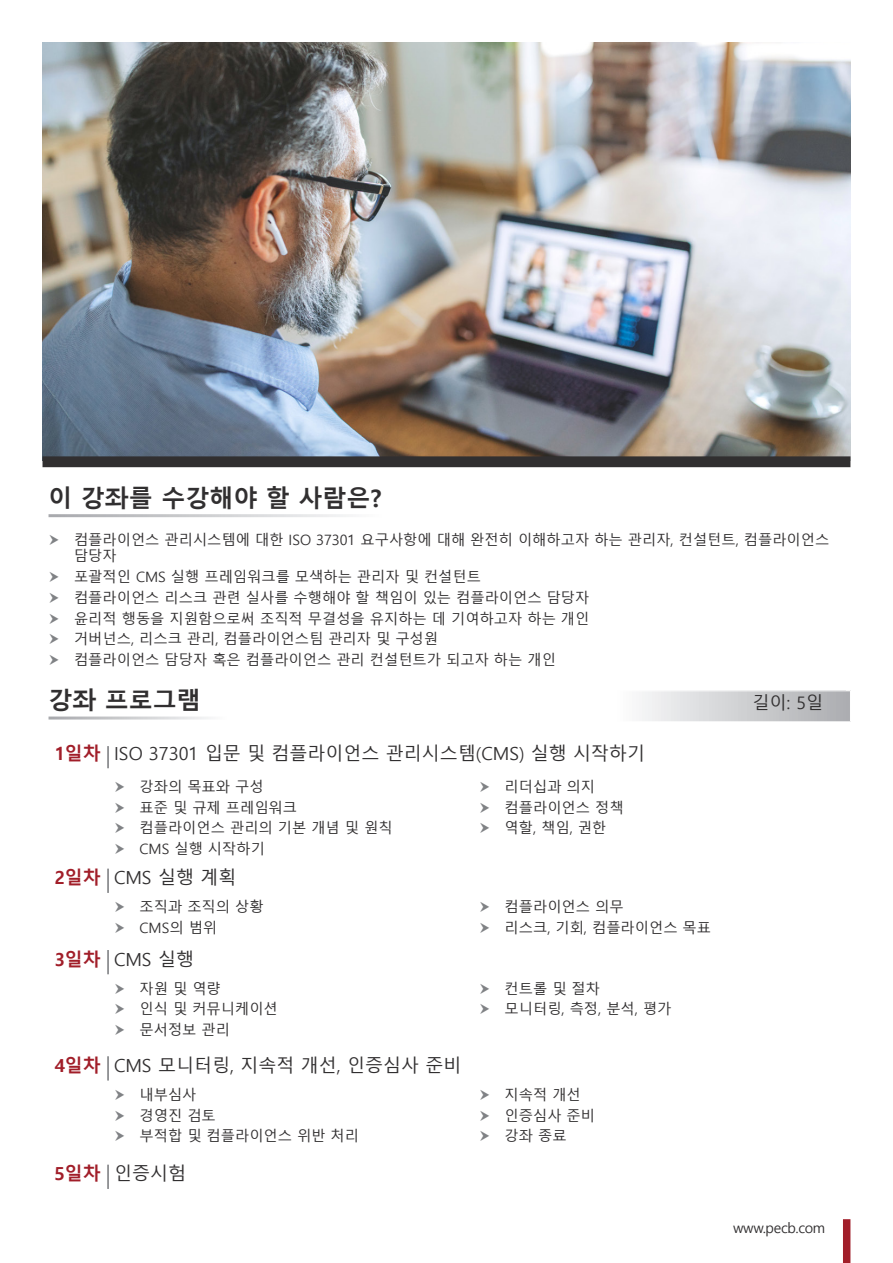
<style>
.page{position:relative;width:893px;height:1263px;background:#fff}
.page>*{position:absolute;margin:0;border:0;box-sizing:border-box;transform-origin:0 0}
.t1{font:700 24px "Malgun Gothic";color:#312f30}
.t2{font:18px "Malgun Gothic";color:#312f30}
.t3{font:700 18px "Malgun Gothic";color:#a11e29}
.t4{font:17.25px "Malgun Gothic";color:#312f30}
.Bullet_Points{font:14.25px/16.5px "Malgun Gothic";color:#312f30}
.Bullet_Points-2{font:14.25px "Malgun Gothic";letter-spacing:-.025em;color:#312f30}
</style>
<div class="page">
<img style="left:43px;top:43px;width:807px;height:413px">
<div style="left:843px;top:1219px;width:7px;height:44px;background:#a11e29"></div>
<svg style="left:43px;top:456px;width:807px;height:11px;background:#333132"></svg>
<svg style="left:642px;top:691px;width:208px;height:30px;background:#cfd0d2"></svg>
<hr style="left:107px;top:746px;width:2px;height:22px;background:#76787b">
<hr style="left:107px;top:869px;width:2px;height:24px;background:#76787b">
<hr style="left:107px;top:950px;width:2px;height:24px;background:#76787b">
<hr style="left:107px;top:1056px;width:2px;height:24px;background:#76787b">
<hr style="left:107px;top:1165px;width:2px;height:24px;background:#76787b">
<p class="t1" style="left:49px;top:484px;width:334px">이 강좌를 수강해야 할 사람은?</p>
<p class="Bullet_Points" style="left:74px;top:532px;width:757px">컴플라이언스 관리시스템에 대한 ISO 37301 요구사항에 대해 완전히 이해하고자 하는 관리자, 컨설턴트, 컴플라이언스 담당자</p>
<p class="Bullet_Points" style="left:74px;top:569px;width:408px">포괄적인 CMS 실행 프레임워크를 모색하는 관리자 및 컨설턴트</p>
<p class="Bullet_Points" style="left:74px;top:590px;width:517px">컴플라이언스 리스크 관련 실사를 수행해야 할 책임이 있는 컴플라이언스 담당자</p>
<p class="Bullet_Points" style="left:74px;top:610px;width:517px">윤리적 행동을 지원함으로써 조직적 무결성을 유지하는 데 기여하고자 하는 개인</p>
<p class="Bullet_Points" style="left:74px;top:631px;width:366px">거버넌스, 리스크 관리, 컴플라이언스팀 관리자 및 구성원</p>
<p class="Bullet_Points" style="left:74px;top:652px;width:483px">컴플라이언스 담당자 혹은 컴플라이언스 관리 컨설턴트가 되고자 하는 개인</p>
<p class="t1" style="left:49px;top:686px;width:154px">강좌 프로그램</p>
<p class="t4" style="left:752px;top:693px;width:73px">길이: 5일</p>
<p class="t3" style="left:55px;top:742px;width:48px">1일차</p>
<p class="t2" style="left:114px;top:743px;width:533px">ISO 37301 입문 및 컴플라이언스 관리시스템(CMS) 실행 시작하기</p>
<p class="Bullet_Points" style="left:140px;top:779px;width:126px">강좌의 목표와 구성</p>
<p class="Bullet_Points" style="left:140px;top:799px;width:159px">표준 및 규제 프레임워크</p>
<p class="Bullet_Points" style="left:140px;top:820px;width:255px">컴플라이언스 관리의 기본 개념 및 원칙</p>
<p class="Bullet_Points" style="left:140px;top:841px;width:127px">CMS 실행 시작하기</p>
<p class="Bullet_Points" style="left:505px;top:779px;width:92px">리더십과 의지</p>
<p class="Bullet_Points" style="left:505px;top:799px;width:121px">컴플라이언스 정책</p>
<p class="Bullet_Points" style="left:505px;top:820px;width:103px">역할, 책임, 권한</p>
<p class="t3" style="left:55px;top:867px;width:48px">2일차</p>
<p class="t2" style="left:114px;top:868px;width:124px">CMS 실행 계획</p>
<p class="Bullet_Points" style="left:140px;top:899px;width:126px">조직과 조직의 상황</p>
<p class="Bullet_Points" style="left:140px;top:920px;width:79px">CMS의 범위</p>
<p class="t3" style="left:55px;top:948px;width:48px">3일차</p>
<p class="t2" style="left:114px;top:949px;width:82px">CMS 실행</p>
<p class="Bullet_Points" style="left:140px;top:980px;width:83px">자원 및 역량</p>
<p class="Bullet_Points" style="left:140px;top:1001px;width:140px">인식 및 커뮤니케이션</p>
<p class="Bullet_Points" style="left:140px;top:1022px;width:92px">문서정보 관리</p>
<p class="t3" style="left:55px;top:1055px;width:48px">4일차</p>
<p class="t2" style="left:114px;top:1055px;width:349px">CMS 모니터링, 지속적 개선, 인증심사 준비</p>
<p class="Bullet_Points" style="left:140px;top:1087px;width:59px">내부심사</p>
<p class="Bullet_Points" style="left:140px;top:1107px;width:78px">경영진 검토</p>
<p class="Bullet_Points" style="left:140px;top:1128px;width:221px">부적합 및 컴플라이언스 위반 처리</p>
<p class="t3" style="left:55px;top:1163px;width:48px">5일차</p>
<p class="t2" style="left:114px;top:1164px;width:73px">인증시험</p>
<p class="Bullet_Points" style="left:505px;top:899px;width:121px">컴플라이언스 의무</p>
<p class="Bullet_Points" style="left:505px;top:920px;width:208px">리스크, 기회, 컴플라이언스 목표</p>
<p class="Bullet_Points" style="left:505px;top:980px;width:97px">컨트롤 및 절차</p>
<p class="Bullet_Points" style="left:505px;top:1001px;width:168px">모니터링, 측정, 분석, 평가</p>
<p class="Bullet_Points" style="left:505px;top:1087px;width:78px">지속적 개선</p>
<p class="Bullet_Points" style="left:505px;top:1107px;width:92px">인증심사 준비</p>
<p class="Bullet_Points" style="left:505px;top:1128px;width:64px">강좌 종료</p>
<p class="Bullet_Points-2" style="left:733px;top:1219px;width:94px">www.pecb.com</p>
</div>
